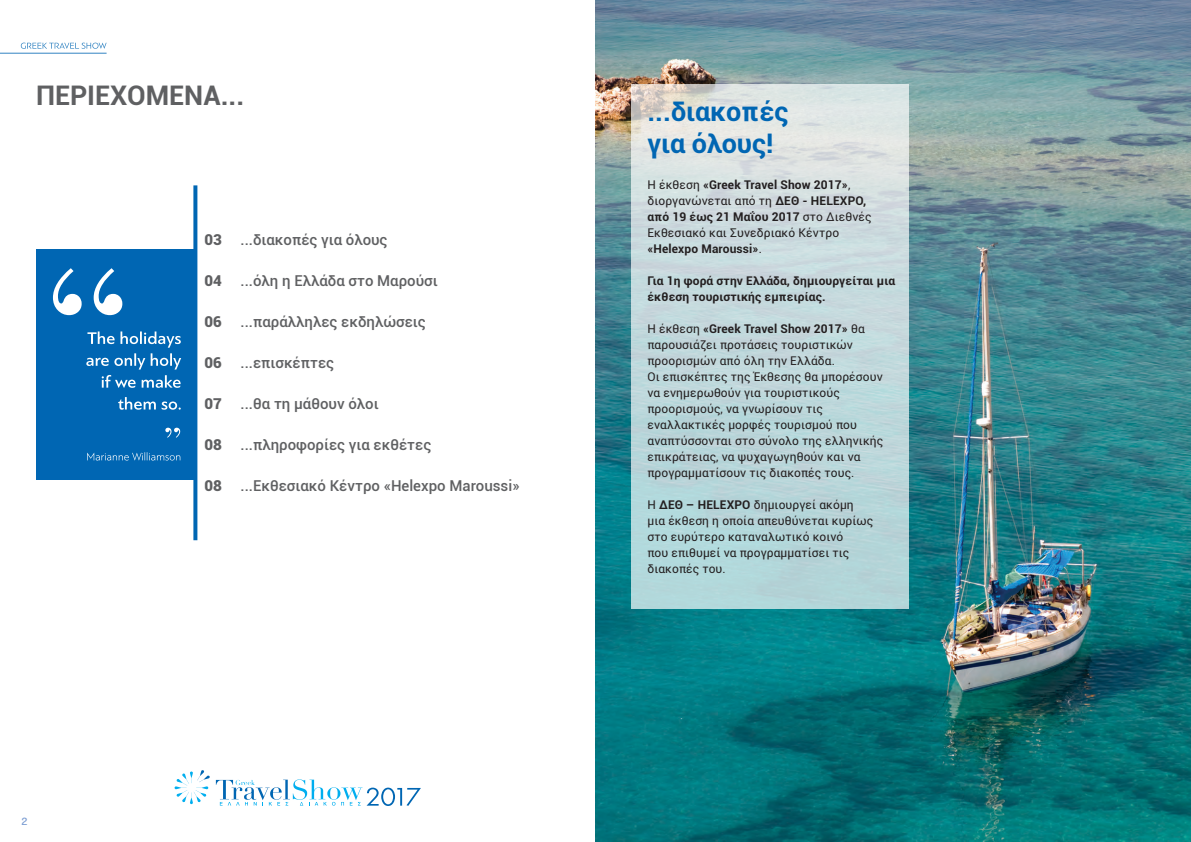
<style>
.page{position:relative;width:1191px;height:842px;background:#fff}
.page>*{position:absolute;margin:0;border:0;box-sizing:border-box;transform-origin:0 0}
.t1{font:700 27px/32.4px "Roboto";color:#0066b3}
.t2{font:700 27px "Roboto";color:#5f6062}
.t3{font:500 15px "Roboto";color:#5f6062}
.t4{font:12px/16px "Roboto";letter-spacing:.01em;color:#231f20}
.t5{font:700 12px/16px "Roboto";letter-spacing:.01em;color:#231f20}
.t6{font:500 11px "PF Bague Sans Pro";color:#7c9dd2}
.s1{font-weight:900}
.s2{font-weight:400}
.s3{font-weight:700}
</style>
<div class="page">
<hr style="left:0;top:53px;width:107px;height:1px;background:#0066b3">
<svg style="left:21px;top:43px;width:86px;height:6px"></svg>
<svg style="left:175px;top:770px;width:35px;height:34px"></svg>
<svg style="left:216px;top:779px;width:205px;height:27px"></svg>
<div style="left:36px;top:250px;width:157px;height:230px;background:#0066b3"></div>
<img style="left:595px;top:0;width:596px;height:842px">
<svg style="left:631px;top:85px;width:278px;height:524px;background:#c4d9dc"></svg>
<svg style="left:87px;top:452px;width:93px;height:8px"></svg>
<svg style="left:118px;top:397px;width:63px;height:13px"></svg>
<svg style="left:86px;top:331px;width:95px;height:57px"></svg>
<svg style="left:53px;top:268px;width:69px;height:47px"></svg>
<svg style="left:165px;top:428px;width:15px;height:10px"></svg>
<hr style="left:193px;top:185px;width:4px;height:355px;background:#0066b3">
<p class="t2" style="left:36px;top:76px;width:210px">ΠΕΡΙΕΧΟΜΕΝΑ...</p>
<p class="t3" style="left:204px;top:230px;width:184px"><span class="s1">03</span> ...διακοπές για όλους</p>
<p class="t3" style="left:204px;top:271px;width:235px"><span class="s1">04</span> ...όλη η Ελλάδα στο Μαρούσι</p>
<p class="t3" style="left:204px;top:312px;width:223px"><span class="s1">06</span> ...παράλληλες εκδηλώσεις</p>
<p class="t3" style="left:204px;top:353px;width:131px"><span class="s1">06</span> ...επισκέπτες</p>
<p class="t3" style="left:204px;top:394px;width:176px"><span class="s1">07</span> ...θα τη μάθουν όλοι</p>
<p class="t3" style="left:204px;top:435px;width:228px"><span class="s1">08</span> ...πληροφορίες για εκθέτες</p>
<p class="t3" style="left:204px;top:476px;width:316px"><span class="s1">08</span> ...Εκθεσιακό Κέντρο «Helexpo Maroussi»</p>
<p class="t6" style="left:21px;top:815px;width:8px">2</p>
<p class="t1" style="left:647px;top:94px;width:142px">...διακοπές για όλους!</p>
<p class="t5" style="left:647px;top:176px;width:220px"><span class="s2">Η έκθεση</span> «Greek Travel Show 2017»<span class="s2">, διοργανώνεται από τη</span> ΔΕΘ - ΗELEXPO,</p>
<p class="t4" style="left:647px;top:208px;width:226px"><span class="s3">από 19 έως 21 Mαΐου 2017</span> στο Διεθνές<br>Εκθεσιακό και Συνεδριακό Κέντρο</p>
<p class="t5" style="left:647px;top:240px;width:116px">«Helexpo Maroussi»<span class="s2">.</span></p>
<p class="t5" style="left:647px;top:272px;width:249px">Για 1η φορά στην Ελλάδα, δημιουργείται μια έκθεση τουριστικής εμπειρίας.</p>
<p class="t4" style="left:647px;top:320px;width:219px">Η έκθεση <span class="s3">«Greek Travel Show 2017»</span> θα παρουσιάζει προτάσεις τουριστικών προορισμών από όλη την Ελλάδα.</p>
<p class="t4" style="left:647px;top:368px;width:237px">Οι επισκέπτες της Έκθεσης θα μπορέσουν να ενημερωθούν για τουριστικούς προορισμούς, να γνωρίσουν τις εναλλακτικές μορφές τουρισμού που αναπτύσσονται στο σύνολο της ελληνικής επικράτειας, να ψυχαγωγηθούν και να προγραμματίσουν τις διακοπές τους.</p>
<p class="t4" style="left:647px;top:496px;width:208px">Η <span class="s3">ΔΕΘ – HELEXPO</span> δημιουργεί ακόμη</p>
<p class="t4" style="left:647px;top:512px;width:227px">μια έκθεση η οποία απευθύνεται κυρίως</p>
<p class="t4" style="left:647px;top:528px;width:197px">στο ευρύτερο καταναλωτικό κοινό</p>
<p class="t4" style="left:647px;top:544px;width:203px">που επιθυμεί να προγραμματίσει τις διακοπές του.</p>
</div>
